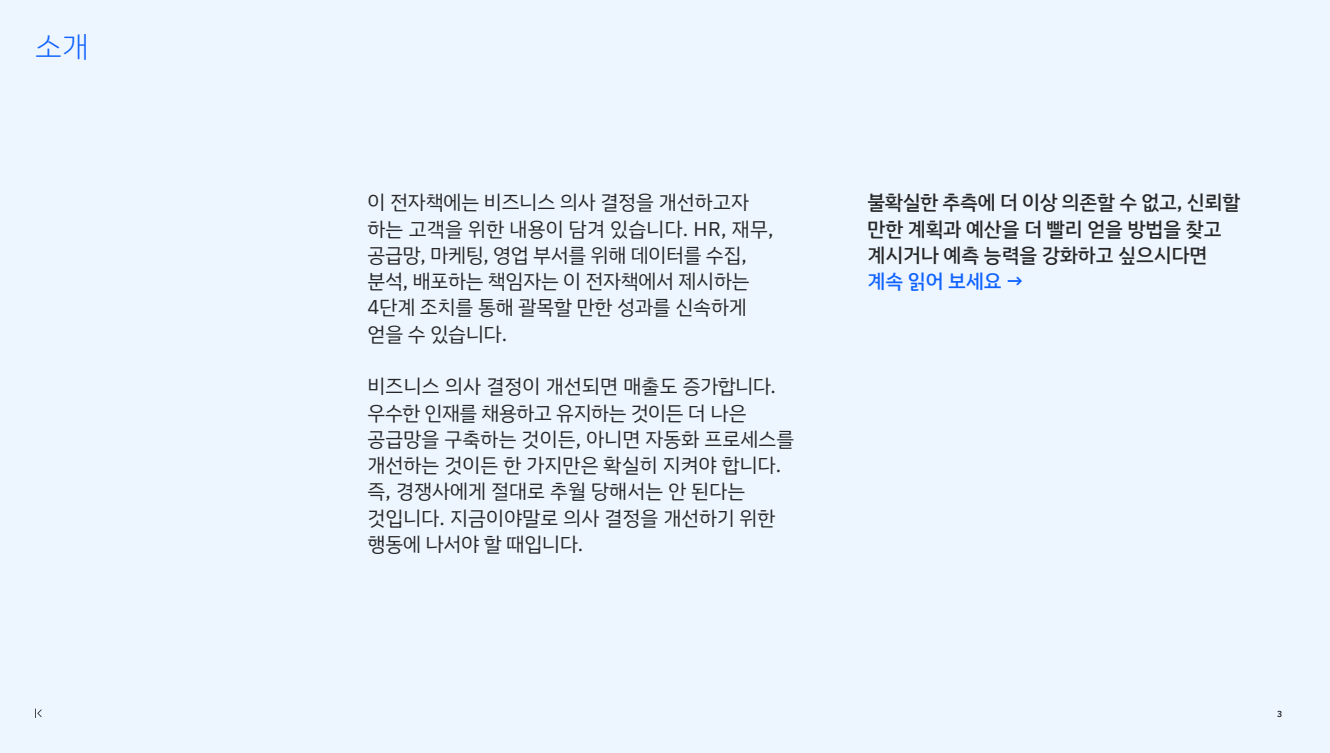
<style>
.page{position:relative;width:1330px;height:753px;background:#fff}
.page>*{position:absolute;margin:0;border:0;box-sizing:border-box;transform-origin:0 0}
.t1{font:300 30px "IBM Plex Sans KR";color:#0f62fe}
.t2{font:20px/26.2px "IBM Plex Sans KR";letter-spacing:.01em;color:#262626}
.t3{font:20px/26.2px "IBM Plex Sans KR Medm";color:#262626}
.t4{font:20px "IBM Plex Sans KR Medm";color:#0f62fe}
.t5{font:500 8.75px "IBM Plex Sans";color:#161616}
.s1{font-family:"IBM Plex Sans"}
.s2{font-family:"IBM Plex Sans";font-weight:500}
</style>
<div class="page">
<div style="left:0;top:0;width:1330px;height:752px;background:#edf5ff"></div>
<svg style="left:35px;top:708px;width:7px;height:9px"></svg>
<h1 class="t1" style="left:35px;top:29px;width:55px">소개</h1>
<p class="t2" style="left:368px;top:189px;width:408px">이 전자책에는 비즈니스 의사 결정을 개선하고자 하는 고객을 위한 내용이 담겨 있습니다<span class="s1">. HR,</span> 재무<span class="s1">, </span>공급망<span class="s1">,</span> 마케팅<span class="s1">,</span> 영업 부서를 위해 데이터를 수집<span class="s1">, </span>분석<span class="s1">,</span> 배포하는 책임자는 이 전자책에서 제시하는<br><span class="s1">4</span>단계 조치를 통해 괄목할 만한 성과를 신속하게 얻을 수 있습니다<span class="s1">.</span></p>
<p class="t2" style="left:368px;top:373px;width:428px">비즈니스 의사 결정이 개선되면 매출도 증가합니다<span class="s1">. </span>우수한 인재를 채용하고 유지하는 것이든 더 나은 공급망을 구축하는 것이든<span class="s1">,</span> 아니면 자동화 프로세스를 개선하는 것이든 한 가지만은 확실히 지켜야 합니다<span class="s1">. </span>즉<span class="s1">,</span> 경쟁사에게 절대로 추월 당해서는 안 된다는 것입니다<span class="s1">.</span> 지금이야말로 의사 결정을 개선하기 위한 행동에 나서야 할 때입니다<span class="s1">.</span></p>
<p class="t3" style="left:868px;top:189px;width:374px">불확실한 추측에 더 이상 의존할 수 없고<span class="s2">,</span> 신뢰할 만한 계획과 예산을 더 빨리 얻을 방법을 찾고 계시거나 예측 능력을 강화하고 싶으시다면</p>
<p class="t4" style="left:868px;top:269px;width:158px">계속 읽어 보세요 →</p>
<p class="t5" style="left:1277px;top:706px;width:7px">3</p>
</div>
